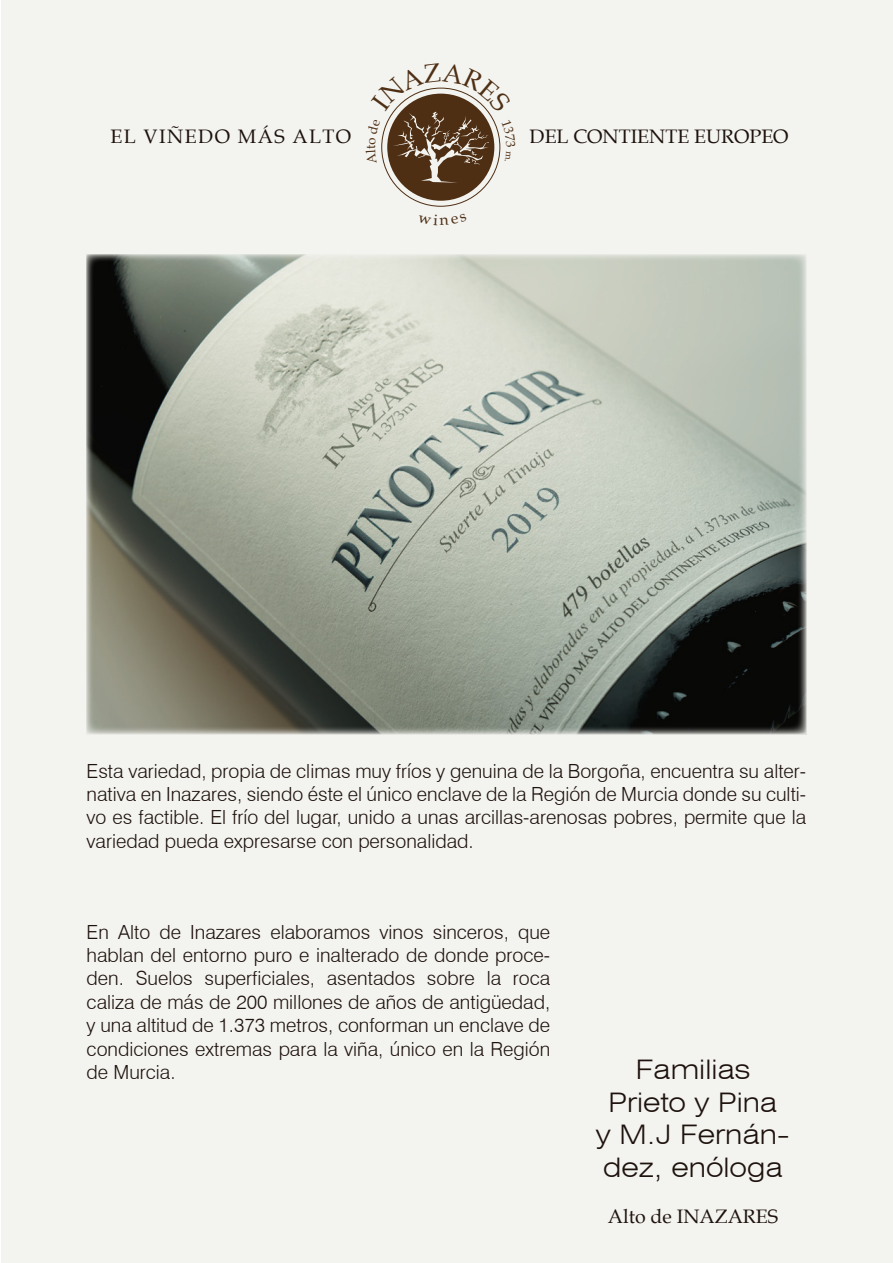
<style>
.page{position:relative;width:893px;height:1263px;background:#fff}
.page>*{position:absolute;margin:0;border:0;box-sizing:border-box;transform-origin:0 0}
.t1{font:300 expanded 27px/32.4px "Swiss 721 BT";color:#1e120d;text-align:center}
.t2{font:300 19.5px/23.4px "Swiss 721 BT";color:#1e120d;text-align:justify}
.t3{font:19.5px "Book Antiqua";color:#1d120b}
.t4{font:19.5px "Book Antiqua";letter-spacing:.075em;color:#1d120b}
.t5{font:19.5px "Book Antiqua";color:#1e120d}
</style>
<div class="page">
<div style="left:1px;top:0;width:891px;height:1263px;background:#f3f3ef"></div>
<img style="left:87px;top:254px;width:719px;height:480px">
<svg style="left:381px;top:87px;width:120px;height:114px"></svg>
<p class="t4" style="left:110px;top:123px;width:242px">EL VIÑEDO MÁS ALTO</p>
<p class="t3" style="left:530px;top:123px;width:260px">DEL CONTIENTE EUROPEO</p>
<p class="t2" style="left:87px;top:759px;width:721px">Esta variedad, propia de climas muy fríos y genuina de la Borgoña, encuentra su alter&shy;nativa en Inazares, siendo éste el único enclave de la Región de Murcia donde su culti&shy;vo es factible. El frío del lugar, unido a unas arcillas-arenosas pobres, permite que la variedad pueda expresarse con personalidad.</p>
<p class="t2" style="left:87px;top:920px;width:465px">En Alto de Inazares elaboramos vinos sinceros, que hablan del entorno puro e inalterado de donde proce&shy;den. Suelos superficiales, asentados sobre la roca caliza de más de 200 millones de años de antigüedad, y una altitud de 1.373 metros, conforman un enclave de condiciones extremas para la viña, único en la Región de Murcia.</p>
<h1 class="t1" style="left:596px;top:1053px;width:195px">Familias<br>Prieto y Pina<br>y M.J Fernán&shy;dez, enóloga</h1>
<p class="t5" style="left:608px;top:1203px;width:172px">Alto de INAZARES</p>
</div>
